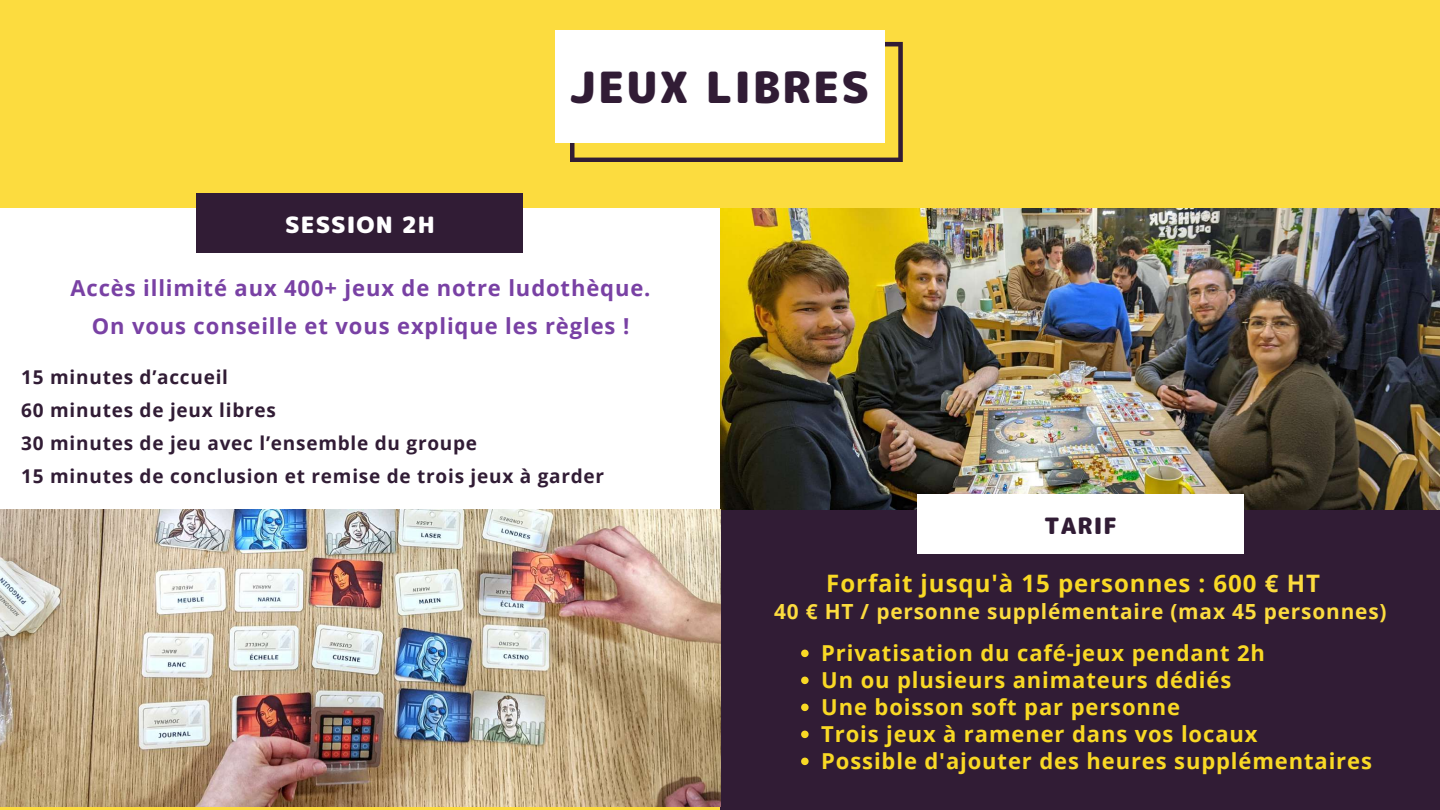
<style>
.page{position:relative;width:1440px;height:810px;background:#fcdc3f}
.page>*{position:absolute;margin:0;border:0;box-sizing:border-box;transform-origin:0 0}
.t1{font:43px "rounded mplus 1 p black";letter-spacing:.045em;color:#311c35}
.t2{font:700 24px "Open Sans";letter-spacing:.04em;color:#f9d925}
.t3{font:22.5px "rounded mplus 1 p black";letter-spacing:.045em;color:#fff}
.t4{font:22.5px "rounded mplus 1 p black";letter-spacing:.045em;color:#311c35}
.t5{font:700 22px/27px "Open Sans";letter-spacing:.04em;color:#f9d925}
.t6{font:700 22px/38.2px "Open Sans";letter-spacing:.04em;color:#7941a4;text-align:center}
.t7{font:700 20.8px "Open Sans";letter-spacing:.04em;color:#fcdc3f}
.t8{font:700 19px/33px "Open Sans";letter-spacing:.04em;color:#311c35}
.s1{color:#fcdc3f}
</style>
<div class="page">
<svg style="left:570px;top:42px;width:333px;height:120px"></svg>
<img style="left:721px;top:208px;width:719px;height:302px">
<div style="left:721px;top:510px;width:719px;height:300px;background:#311c35"></div>
<div style="left:555px;top:31px;width:329px;height:112px;background:#fff"></div>
<div style="left:0;top:208px;width:720px;height:303px;background:#fff"></div>
<div style="left:197px;top:193px;width:326px;height:60px;background:#311c35"></div>
<div style="left:917px;top:495px;width:327px;height:59px;background:#fff"></div>
<img style="left:0;top:510px;width:721px;height:297px">
<svg style="left:801px;top:650px;width:8px;height:7px"></svg>
<svg style="left:801px;top:677px;width:8px;height:7px"></svg>
<svg style="left:801px;top:704px;width:8px;height:7px"></svg>
<svg style="left:801px;top:731px;width:8px;height:7px"></svg>
<svg style="left:801px;top:758px;width:8px;height:7px"></svg>
<p class="t3" style="left:285px;top:209px;width:151px">SESSION 2H</p>
<h1 class="t1" style="left:571px;top:56px;width:300px">JEUX LIBRES</h1>
<p class="t6" style="left:70px;top:268px;width:582px">Accès illimité aux 400+ jeux de notre ludothèque.<br>On vous conseille et vous explique les règles !</p>
<p class="t8" style="left:21px;top:360px;width:584px">15 minutes d’accueil<br>60 minutes de jeux libres<br>30 minutes de jeu avec l’ensemble du groupe<br>15 minutes de conclusion et remise de trois jeux à garder</p>
<p class="t4" style="left:1044px;top:510px;width:74px">TARIF</p>
<p class="t2" style="left:826px;top:566px;width:495px">Forfait jusqu'à 15 personnes : 600 <span class="s1">€ HT</span></p>
<p class="t7" style="left:774px;top:597px;width:614px">40 € HT / personne supplémentaire (max 45 personnes)</p>
<p class="t5" style="left:821px;top:639px;width:552px">Privatisation du café-jeux pendant 2h<br>Un ou plusieurs animateurs dédiés<br>Une boisson soft par personne<br>Trois jeux à ramener dans vos locaux<br>Possible d'ajouter des heures supplémentaires</p>
</div>
